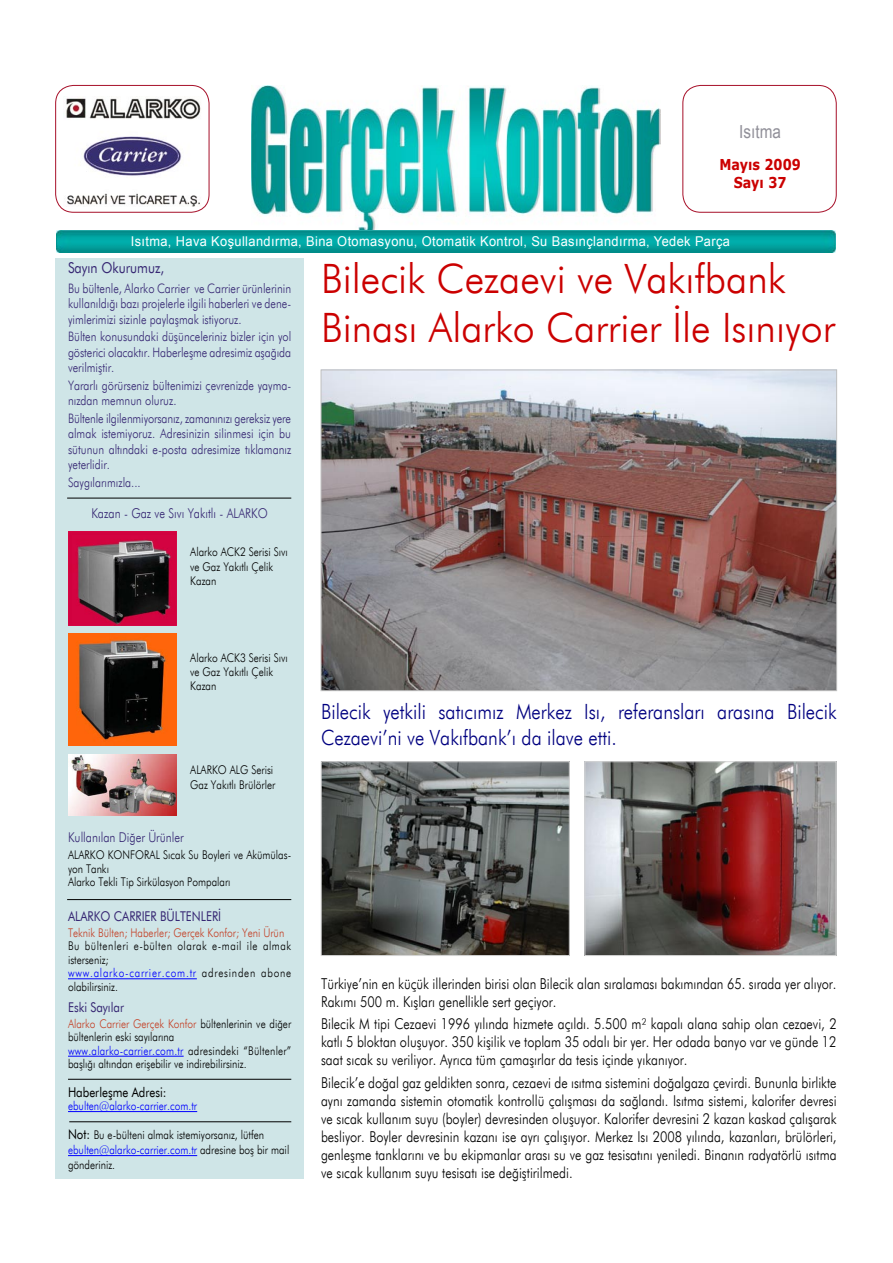
<style>
.page{position:relative;width:893px;height:1263px;background:#fff}
.page>*{position:absolute;margin:0;border:0;box-sizing:border-box;transform-origin:0 0}
.Başlık{font:300 40.5px/48.6px "Futura BT";color:#cb0000}
.Spot1{font:300 21px/25.5px "Futura BT";color:#000080;scale:.89 1}
.t1{font:18px "Arial";color:#919099;scale:.85 1}
.DüzMetin{font:300 15px/18px "Futura BT";color:#000;text-align:justify;scale:.85 1}
.t2{font:700 15px "Verdana";color:#cb0000;scale:.85 1}
.t3{font:15px "Futura BT";color:#372874;scale:.85 1}
.t4{font:13.5px "Arial";letter-spacing:.03em;color:#fff;scale:.95 1}
.DüzMetin-2{font:300 13.5px "Futura BT";color:#372874;scale:.85 1}
.t5{font:13.5px "Futura BT";color:#372874;scale:.85 1}
.t6{font:13.5px "Futura BT";color:#000;scale:.85 1}
.t7{font:300 13.05px/15.5px "Futura BT";color:#372874;text-align:justify;scale:.85 1}
.DüzMetin-3{font:300 12px/14.4px "Futura BT";color:#000;scale:.85 1}
.DüzMetin-4{font:300 12px/13.5px "Futura BT";letter-spacing:.07em;color:#000;scale:.85 1}
.DüzMetin-5{font:300 12px/13.5px "Futura BT";letter-spacing:.05em;color:#000;scale:.85 1}
.t8{font:300 12px "Futura BT";color:#c44127;scale:.85 1}
.t9{font:300 12px "Futura BT";color:#00f;scale:.85 1}
.s1{color:#00f}
.s2{color:#c44127}
.s3{font-weight:400;font-size:13.5px}
</style>
<div class="page">
<div style="left:55px;top:258px;width:249px;height:921px;background:#cfe5e7"></div>
<img style="left:252px;top:85px;width:408px;height:146px">
<hr style="left:68px;top:1111px;width:129px;height:1px;background:#00f">
<hr style="left:68px;top:1079px;width:223px;height:1px;background:#000">
<hr style="left:68px;top:978px;width:129px;height:1px;background:#00f">
<hr style="left:68px;top:1056px;width:116px;height:1px;background:#00f">
<hr style="left:67px;top:899px;width:224px;height:1px;background:#000">
<hr style="left:69px;top:1121px;width:222px;height:1px;background:#000">
<svg style="left:55px;top:85px;width:155px;height:127px"></svg>
<svg style="left:682px;top:85px;width:155px;height:127px"></svg>
<hr style="left:68px;top:1155px;width:129px;height:1px;background:#00f">
<hr style="left:67px;top:498px;width:224px;height:1px;background:#000">
<img style="left:56px;top:231px;width:779px;height:22px">
<img style="left:323px;top:763px;width:244px;height:191px">
<div style="left:321px;top:761px;width:248px;height:195px;border:1px solid #d6d6d6"></div>
<img style="left:587px;top:763px;width:247px;height:191px">
<div style="left:585px;top:761px;width:251px;height:195px;border:1px solid #d6d6d6"></div>
<img style="left:323px;top:372px;width:512px;height:317px">
<div style="left:321px;top:370px;width:516px;height:321px;border:1px solid #c0c0c0"></div>
<img style="left:68px;top:531px;width:108px;height:94px">
<img style="left:68px;top:634px;width:108px;height:111px">
<img style="left:68px;top:755px;width:109px;height:61px">
<p class="t1" style="left:739px;top:120px;width:51px">Isıtma</p>
<p class="t2" style="left:719px;top:155px;width:97px">Mayıs 2009</p>
<p class="t2" style="left:734px;top:173px;width:64px">Sayı 37</p>
<p class="t4" style="left:131px;top:233px;width:632px">Isıtma, Hava Koşullandırma, Bina Otomasyonu, Otomatik Kontrol, Su Basınçlandırma, Yedek Parça</p>
<p class="Başlık" style="left:321px;top:254px;width:516px">Bilecik Cezaevi ve Vakıfbank<br>Binası Alarko Carrier İle Isınıyor</p>
<p class="t3" style="left:68px;top:259px;width:115px">Sayın Okurumuz,</p>
<p class="t7" style="left:68px;top:280px;width:264px">Bu bültenle, Alarko Carrier ve Carrier ürünlerinin kullanıldığı bazı projelerle ilgili haberleri ve dene&shy;yimlerimizi sizinle paylaşmak istiyoruz.</p>
<p class="t7" style="left:68px;top:329px;width:264px">Bülten konusundaki düşünceleriniz bizler için yol gösterici olacaktır. Haberleşme adresimiz aşağıda verilmiştir.</p>
<p class="t7" style="left:68px;top:377px;width:264px">Yararlı görürseniz bültenimizi çevrenizde yayma&shy;nızdan memnun oluruz.</p>
<p class="t7" style="left:68px;top:410px;width:264px">Bültenle ilgilenmiyorsanız, zamanınızı gereksiz yere almak istemiyoruz. Adresinizin silinmesi için bu sütunun altındaki e-posta adresimize tıklamanız yeterlidir.</p>
<p class="t7" style="left:68px;top:474px;width:87px">Saygılarımızla...</p>
<p class="DüzMetin-2" style="left:91px;top:505px;width:209px">Kazan - Gaz ve Sıvı Yakıtlı - ALARKO</p>
<p class="DüzMetin-3" style="left:190px;top:545px;width:116px">Alarko ACK2 Serisi Sıvı ve Gaz Yakıtlı Çelik<br>Kazan</p>
<p class="DüzMetin-3" style="left:190px;top:650px;width:116px">Alarko ACK3 Serisi Sıvı ve Gaz Yakıtlı Çelik<br>Kazan</p>
<p class="DüzMetin-3" style="left:190px;top:763px;width:102px">ALARKO ALG Serisi<br>Gaz Yakıtlı Brülörler</p>
<p class="DüzMetin-2" style="left:68px;top:829px;width:138px">Kullanılan Diğer Ürünler</p>
<p class="DüzMetin-3" style="left:68px;top:848px;width:264px;line-height:13.5px">ALARKO KONFORAL Sıcak Su Boyleri ve Akümülas&shy;yon Tankı</p>
<p class="DüzMetin-3" style="left:68px;top:875px;width:193px">Alarko Tekli Tip Sirkülasyon Pompaları</p>
<p class="t5" style="left:68px;top:908px;width:182px">ALARKO CARRIER BÜLTENLERİ</p>
<p class="t8" style="left:68px;top:925px;width:256px">Teknik Bülten; Haberler; Gerçek Konfor; Yeni Ürün</p>
<p class="DüzMetin-5" style="left:68px;top:939px;width:264px">Bu bültenleri e-bülten olarak e-mail ile almak isterseniz;</p>
<p class="DüzMetin-4" style="left:68px;top:966px;width:264px"><span class="s1">www.alarko-carrier.com.tr</span> adresinden abone olabilirsiniz.</p>
<p class="t5" style="left:68px;top:999px;width:67px">Eski Sayılar</p>
<p class="DüzMetin-3" style="left:68px;top:1017px;width:264px;line-height:13.5px"><span class="s2">Alarko Carrier Gerçek Konfor</span> bültenlerinin ve diğer bültenlerin eski sayılarına</p>
<p class="DüzMetin-3" style="left:68px;top:1044px;width:264px;line-height:13.5px"><span class="s1">www.alarko-carrier.com.tr</span> adresindeki “Bültenler” başlığı altından erişebilir ve indirebilirsiniz.</p>
<p class="t6" style="left:68px;top:1084px;width:117px">Haberleşme Adresi:</p>
<p class="t9" style="left:68px;top:1099px;width:153px">ebulten@alarko-carrier.com.tr</p>
<p class="DüzMetin-3" style="left:68px;top:1127px;width:262px;line-height:15px"><span class="s3">Not:</span> Bu e-bülteni almak istemiyorsanız, lütfen <span class="s1">ebulten@alarko-carrier.com.tr</span> adresine boş bir mail gönderiniz.</p>
<p class="Spot1" style="left:321px;top:699px;width:581px">Bilecik yetkili satıcımız Merkez Isı, referansları arasına Bilecik<br>Cezaevi’ni ve Vakıfbank’ı da ilave etti.</p>
<p class="DüzMetin" style="left:321px;top:975px;width:608px">Türkiye’nin en küçük illerinden birisi olan Bilecik alan sıralaması bakımından 65. sırada yer alıyor.<br>Rakımı 500 m. Kışları genellikle sert geçiyor.</p>
<p class="DüzMetin" style="left:321px;top:1015px;width:608px">Bilecik M tipi Cezaevi 1996 yılında hizmete açıldı. 5.500 m² kapalı alana sahip olan cezaevi, 2 katlı 5 bloktan oluşuyor. 350 kişilik ve toplam 35 odalı bir yer. Her odada banyo var ve günde 12 saat sıcak su veriliyor. Ayrıca tüm çamaşırlar da tesis içinde yıkanıyor.</p>
<p class="DüzMetin" style="left:321px;top:1073px;width:608px">Bilecik’e doğal gaz geldikten sonra, cezaevi de ısıtma sistemini doğalgaza çevirdi. Bununla birlikte aynı zamanda sistemin otomatik kontrollü çalışması da sağlandı. Isıtma sistemi, kalorifer devresi ve sıcak kullanım suyu (boyler) devresinden oluşuyor. Kalorifer devresini 2 kazan kaskad çalışarak besliyor. Boyler devresinin kazanı ise ayrı çalışıyor. Merkez Isı 2008 yılında, kazanları, brülörleri, genleşme tanklarını ve bu ekipmanlar arası su ve gaz tesisatını yeniledi. Binanın radyatörlü ısıtma ve sıcak kullanım suyu tesisatı ise değiştirilmedi.</p>
</div>
